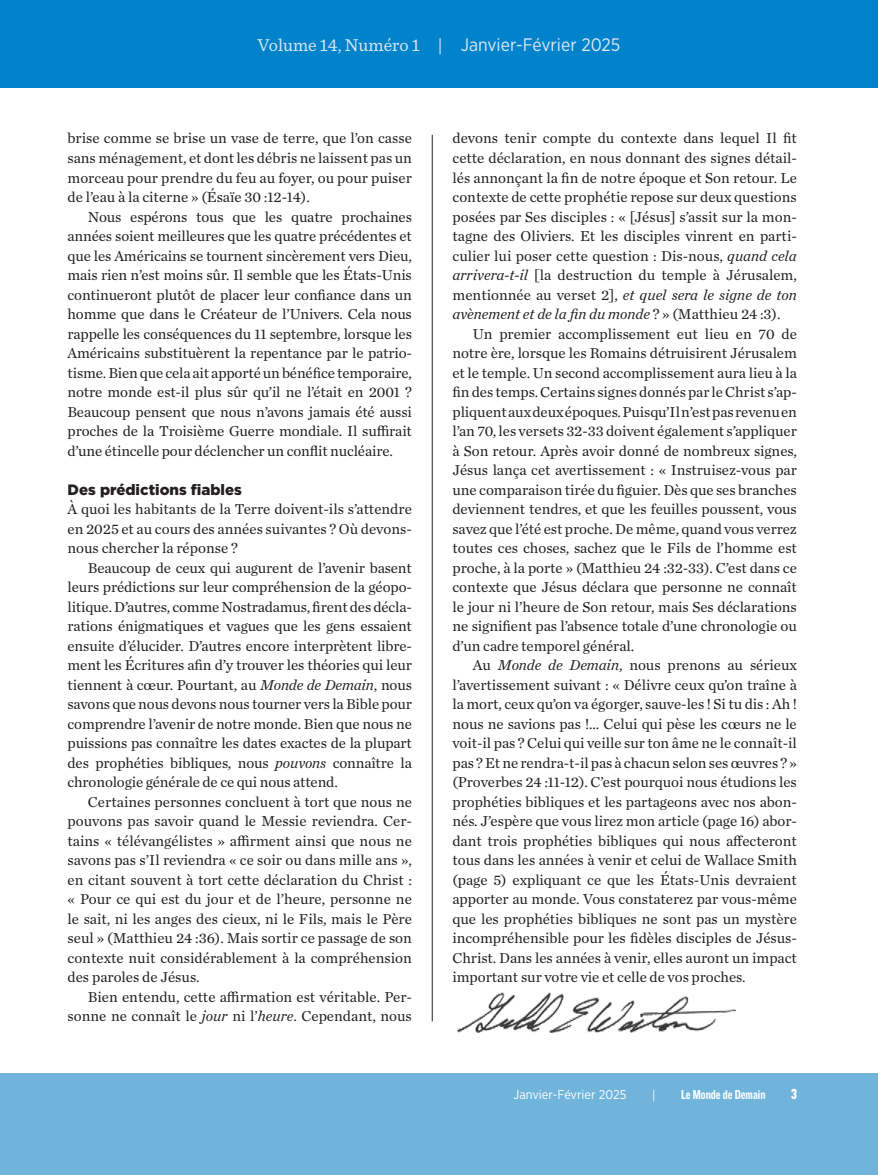
<style>
.page{position:relative;width:878px;height:1175px;background:#fff}
.page>*{position:absolute;margin:0;border:0;box-sizing:border-box;transform-origin:0 0}
.t1{font:18px "Gotham Narrow";color:#dbe8f4}
.t2{font:15px/19.5px "Chronicle Text G1";color:#231f20;text-align:justify}
.t3{font:900 15px "Gotham";color:#231f20}
.t4{font:15px "Knockout 69 Full Liteweight";color:#fff}
.t5{font:13.5px "Knockout 49 Liteweight";color:#fff}
.t6{font:12.75px "Gotham Narrow";color:#fff}
.t7{font:12.75px "Whitney";color:#fff}
.s1{font-family:"Sentinel"}
.s2{font-family:"Whitney"}
.s3{font-style:italic}
</style>
<div class="page">
<div style="left:0;top:1073px;width:878px;height:101px;background:#70b4dc"></div>
<div style="left:0;top:0;width:878px;height:88px;background:#0083ca"></div>
<hr style="left:432px;top:135px;width:1px;height:886px;background:#231f20">
<img style="left:457px;top:992px;width:278px;height:40px">
<p class="t1" style="left:257px;top:34px;width:364px"><span class="s1">Volume 14, Numéro 1</span> <span class="s2">|</span> Janvier-Février 2025</p>
<p class="t2" style="left:68px;top:128px;width:346px">brise comme se brise un vase de terre, que l’on casse sans ménagement, et dont les débris ne laissent pas un morceau pour prendre du feu au foyer, ou pour puiser de l’eau à la citerne » (Ésaïe 30 :12-14).</p>
<p class="t2" style="left:68px;top:206px;width:346px;text-indent:20px">Nous espérons tous que les quatre prochaines années soient meilleures que les quatre précédentes et que les Américains se tournent sincèrement vers Dieu, mais rien n’est moins sûr. Il semble que les États-Unis continueront plutôt de placer leur confiance dans un homme que dans le Créateur de l’Univers. Cela nous rappelle les conséquences du 11 septembre, lorsque les Américains substituèrent la repentance par le patrio&shy;tisme. Bien que cela ait apporté un bénéfice temporaire, notre monde est-il plus sûr qu’il ne l’était en 2001 ?<br>Beaucoup pensent que nous n’avons jamais été aussi proches de la Troisième Guerre mondiale. Il suffirait d’une étincelle pour déclencher un conflit nucléaire.</p>
<p class="t3" style="left:68px;top:479px;width:176px">Des prédictions fiables</p>
<p class="t2" style="left:68px;top:498px;width:346px">À quoi les habitants de la Terre doivent-ils s’attendre en 2025 et au cours des années suivantes ? Où devons&shy;nous chercher la réponse ?</p>
<p class="t2" style="left:68px;top:557px;width:346px;text-indent:20px">Beaucoup de ceux qui augurent de l’avenir basent leurs prédictions sur leur compréhension de la géopo&shy;litique. D’autres, comme Nostradamus, firent des décla&shy;rations énigmatiques et vagues que les gens essaient ensuite d’élucider. D’autres encore interprètent libre&shy;ment les Écritures afin d’y trouver les théories qui leur tiennent à cœur. Pourtant, au <span class="s3">Monde de Demain</span>, nous savons que nous devons nous tourner vers la Bible pour comprendre l’avenir de notre monde. Bien que nous ne puissions pas connaître les dates exactes de la plupart des prophéties bibliques, nous <span class="s3">pouvons</span> connaître la chronologie générale de ce qui nous attend.</p>
<p class="t2" style="left:68px;top:791px;width:346px;text-indent:20px">Certaines personnes concluent à tort que nous ne pouvons pas savoir quand le Messie reviendra. Cer&shy;tains « télévangélistes » affirment ainsi que nous ne savons pas s’Il reviendra « ce soir ou dans mille ans », en citant souvent à tort cette déclaration du Christ : « Pour ce qui est du jour et de l’heure, personne ne le sait, ni les anges des cieux, ni le Fils, mais le Père seul » (Matthieu 24 :36). Mais sortir ce passage de son contexte nuit considérablement à la compréhension des paroles de Jésus.</p>
<p class="t2" style="left:68px;top:986px;width:346px;text-align:right">Bien entendu, cette affirmation est véritable. Per&shy;sonne ne connaît le <span class="s3">jour</span> ni l’<span class="s3">heure</span>. Cependant, nous</p>
<p class="t2" style="left:452px;top:128px;width:346px">devons tenir compte du contexte dans lequel Il fit cette déclaration, en nous donnant des signes détail&shy;lés annonçant la fin de notre époque et Son retour. Le contexte de cette prophétie repose sur deux questions posées par Ses disciples : « [Jésus] s’assit sur la mon&shy;tagne des Oliviers. Et les disciples vinrent en parti&shy;culier lui poser cette question : Dis-nous, <span class="s3">quand cela arrivera-t-il</span> [la destruction du temple à Jérusalem, mentionnée au verset 2], <span class="s3">et quel sera le signe de ton avènement et de la fin du monde</span> ? » (Matthieu 24 :3).</p>
<p class="t2" style="left:452px;top:323px;width:346px;text-indent:20px">Un premier accomplissement eut lieu en 70 de notre ère, lorsque les Romains détruisirent Jérusalem et le temple. Un second accomplissement aura lieu à la fin des temps. Certains signes donnés par le Christ s’ap&shy;pliquent aux deux époques. Puisqu’Il n’est pas revenu en l’an 70, les versets 32-33 doivent également s’appliquer à Son retour. Après avoir donné de nombreux signes, Jésus lança cet avertissement : « Instruisez-vous par une comparaison tirée du figuier. Dès que ses branches deviennent tendres, et que les feuilles poussent, vous savez que l’été est proche. De même, quand vous verrez toutes ces choses, sachez que le Fils de l’homme est proche, à la porte » (Matthieu 24 :32-33). C’est dans ce contexte que Jésus déclara que personne ne connaît le jour ni l’heure de Son retour, mais Ses déclarations ne signifient pas l’absence totale d’une chronologie ou d’un cadre temporel général.</p>
<p class="t2" style="left:452px;top:654px;width:346px;text-indent:20px">Au <span class="s3">Monde de Demain</span>, nous prenons au sérieux l’avertissement suivant : « Délivre ceux qu’on traîne à la mort, ceux qu’on va égorger, sauve-les ! Si tu dis : Ah ! nous ne savions pas !… Celui qui pèse les cœurs ne le voit-il pas ? Celui qui veille sur ton âme ne le connaît-il pas ? Et ne rendra-t-il pas à chacun selon ses œuvres ? » (Proverbes 24 :11-12). C’est pourquoi nous étudions les prophéties bibliques et les partageons avec nos abon&shy;nés. J’espère que vous lirez mon article (page 16) abor&shy;dant trois prophéties bibliques qui nous affecteront tous dans les années à venir et celui de Wallace Smith (page 5) expliquant ce que les États-Unis devraient apporter au monde. Vous constaterez par vous-même que les prophéties bibliques ne sont pas un mystère incompréhensible pour les fidèles disciples de Jésus-Christ. Dans les années à venir, elles auront un impact important sur votre vie et celle de vos proches.</p>
<p class="t6" style="left:513px;top:1086px;width:115px">Janvier-Février 2025</p>
<p class="t7" style="left:652px;top:1086px;width:5px">|</p>
<p class="t5" style="left:681px;top:1086px;width:86px">Le Monde de Demain</p>
<p class="t4" style="left:791px;top:1084px;width:7px">3</p>
</div>
